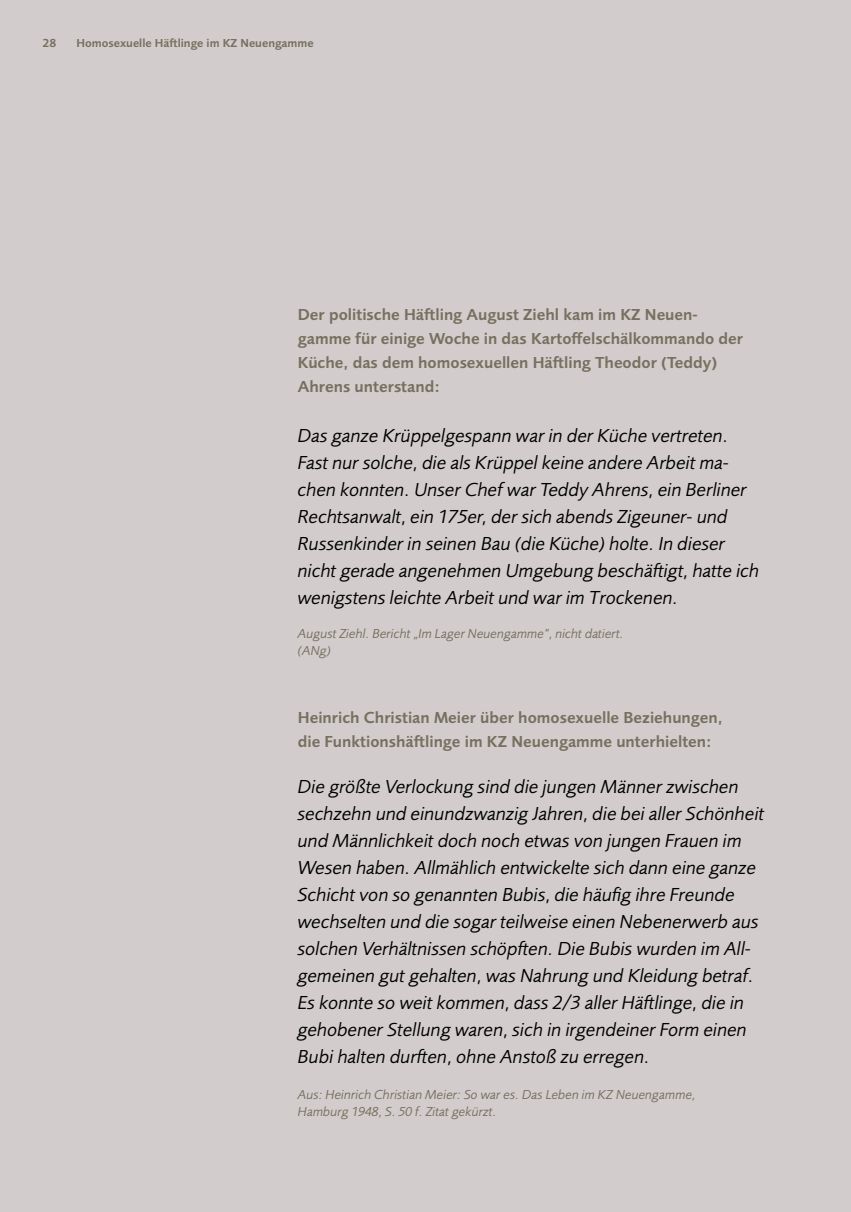
<style>
.page{position:relative;width:851px;height:1212px;background:#fff}
.page>*{position:absolute;margin:0;border:0;box-sizing:border-box;transform-origin:0 0}
.t1{font:italic 19.5px/27px "Foundry Sans";color:#000}
.t2{font:600 16.5px/24px "Foundry Sans";color:#75705f}
.t3{font:italic 13.5px/16.8px "Foundry Sans";color:#75705f}
.t4{font:600 12px "Foundry Sans";color:#75705f}
</style>
<div class="page">
<div style="left:0;top:0;width:850px;height:1212px;background:#d2cccc"></div>
<p class="t4" style="left:43px;top:34px;width:15px">28</p>
<p class="t4" style="left:77px;top:34px;width:238px">Homosexuelle Häftlinge im KZ Neuengamme</p>
<p class="t2" style="left:298px;top:301px;width:446px">Der politische Häftling August Ziehl kam im KZ Neuen&shy;gamme für einige Woche in das Kartoffelschälkommando der Küche, das dem homosexuellen Häftling Theodor (Teddy)<br>Ahrens unterstand:</p>
<p class="t1" style="left:298px;top:421px;width:463px">Das ganze Krüppelgespann war in der Küche vertreten.<br>Fast nur solche, die als Krüppel keine andere Arbeit ma&shy;chen konnten. Unser Chef war Teddy Ahrens, ein Berliner Rechtsanwalt, ein 175er, der sich abends Zigeuner- und Russenkinder in seinen Bau (die Küche) holte. In dieser nicht gerade angenehmen Umgebung beschäftigt, hatte ich wenigstens leichte Arbeit und war im Trockenen.</p>
<p class="t3" style="left:298px;top:624px;width:327px">August Ziehl. Bericht „Im Lager Neuengamme“, nicht datiert. (ANg)</p>
<p class="t2" style="left:298px;top:704px;width:426px">Heinrich Christian Meier über homosexuelle Beziehungen, die Funktionshäftlinge im KZ Neuengamme unterhielten:</p>
<p class="t1" style="left:298px;top:772px;width:468px">Die größte Verlockung sind die jungen Männer zwischen sechzehn und einundzwanzig Jahren, die bei aller Schönheit und Männlichkeit doch noch etwas von jungen Frauen im Wesen haben. Allmählich entwickelte sich dann eine ganze Schicht von so genannten Bubis, die häufig ihre Freunde wechselten und die sogar teilweise einen Nebenerwerb aus solchen Verhältnissen schöpften. Die Bubis wurden im All&shy;gemeinen gut gehalten, was Nahrung und Kleidung betraf.<br>Es konnte so weit kommen, dass 2/3 aller Häftlinge, die in gehobener Stellung waren, sich in irgendeiner Form einen Bubi halten durften, ohne Anstoß zu erregen.</p>
<p class="t3" style="left:298px;top:1085px;width:399px">Aus: Heinrich Christian Meier: So war es. Das Leben im KZ Neuengamme,<br>Hamburg 1948, S. 50 f. Zitat gekürzt.</p>
</div>
